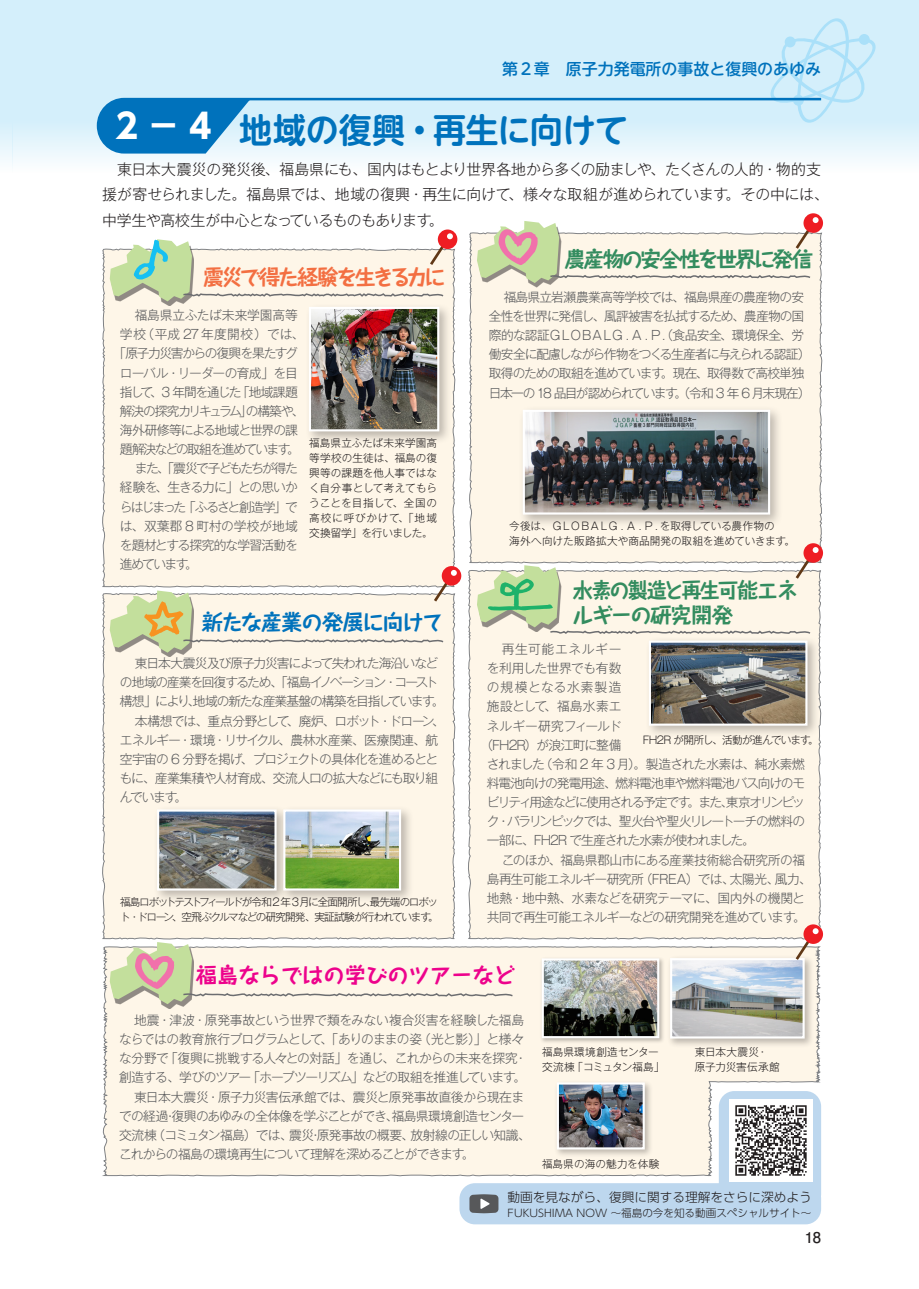
<style>
.page{position:relative;width:919px;height:1289px;background:#fff}
.page>*{position:absolute;margin:0;border:0;box-sizing:border-box;transform-origin:0 0}
.t1{font:700 34.05px "UD Shin M Go Pro De";letter-spacing:-.01em;color:#0072bc}
.t2{font:700 21.3px/25.5px "Taka Hand Std";letter-spacing:-.095em;color:#338c5f;scale:.95 1}
.t3{font:700 21.3px "Taka Hand Std";color:#ed028c}
.t4{font:700 21.3px "Taka Hand Std";letter-spacing:-.12em;color:#f36f42}
.t5{font:700 21.3px "Taka Hand Std";letter-spacing:-.095em;color:#338c5f}
.t6{font:700 21.3px "Taka Hand Std";letter-spacing:-.06em;color:#0072bc}
.t7{font:500 15.9px "UD Shin M Go Pro";color:#0072bc}
.t8{font:300 14.85px/25.5px "Gothic MB101 Pro";letter-spacing:-.02em;color:#231f20}
.t9{font:700 14.85px "Futo Go B101 Pro";color:#231f20}
.t10{font:300 12.75px/19.2px "Gothic MB101 Pro";letter-spacing:-.07em;color:#57585a}
.t11{font:300 12.75px "Gothic MB101 Pro";letter-spacing:-.045em;color:#57585a}
.t12{font:300 12.75px "Gothic MB101 Pro";letter-spacing:-.1em;color:#57585a}
.t13{font:300 12.75px "Gothic MB101 Pro";letter-spacing:-.03em;color:#57585a}
.t14{font:300 12.75px "Gothic MB101 Pro";letter-spacing:-.04em;color:#57585a}
.t15{font:300 12.75px "Gothic MB101 Pro";letter-spacing:-.105em;color:#57585a}
.t16{font:300 12.75px "Gothic MB101 Pro";letter-spacing:-.125em;color:#57585a}
.t17{font:300 12.75px "Gothic MB101 Pro";letter-spacing:-.05em;color:#57585a}
.t18{font:300 12.75px "Gothic MB101 Pro";letter-spacing:-.025em;color:#57585a}
.t19{font:300 12.75px "Gothic MB101 Pro";letter-spacing:-.12em;color:#57585a}
.t20{font:300 12.75px "Gothic MB101 Pro";letter-spacing:-.15em;color:#57585a}
.t21{font:300 12.75px "Gothic MB101 Pro";letter-spacing:.025em;color:#57585a}
.t22{font:300 12.75px "Gothic MB101 Pro";letter-spacing:-.13em;color:#57585a}
.t23{font:300 12.75px "Gothic MB101 Pro";letter-spacing:-.005em;color:#57585a}
.t24{font:300 12.75px "Gothic MB101 Pro";letter-spacing:-.015em;color:#57585a}
.t25{font:300 12.75px "Gothic MB101 Pro";letter-spacing:-.035em;color:#57585a}
.t26{font:300 12.75px "Gothic MB101 Pro";color:#57585a}
.t27{font:300 12.75px "Gothic MB101 Pro";letter-spacing:-.01em;color:#57585a}
.t28{font:300 12.75px "Gothic MB101 Pro";letter-spacing:.075em;color:#57585a}
.t29{font:300 12.75px "Gothic MB101 Pro";letter-spacing:.05em;color:#57585a}
.t30{font:300 12.6px "UD Shin Go Pro";color:#231f20}
.t31{font:300 10.65px/14.9px "Gothic MB101 Pro";letter-spacing:-.035em;color:#231f20;text-align:justify}
.t32{font:300 10.65px/14.9px "Gothic MB101 Pro";letter-spacing:-.11em;color:#231f20}
.t33{font:300 10.65px/14.9px "Gothic MB101 Pro";letter-spacing:-.005em;color:#231f20}
.t34{font:300 10.65px/14.9px "Gothic MB101 Pro";color:#231f20}
.t35{font:300 10.65px "Gothic MB101 Pro";letter-spacing:-.06em;color:#231f20}
.t36{font:300 10.65px/14.9px "Gothic MB101 Pro";letter-spacing:.005em;color:#231f20}
.t37{font:300 10.65px "Gothic MB101 Pro";letter-spacing:.01em;color:#231f20}
.t38{font:300 10.5px "UD Shin Go Pro";color:#231f20}
.s1{font-family:"UD Shin Go Pro";color:#fff}
</style>
<div class="page">
<svg style="left:13px;top:0;width:905px;height:161px;fill:#d4effb"></svg>
<svg style="left:0;top:0;width:13px;height:167px;background:#d8f0fb"></svg>
<div style="left:102px;top:248px;width:354px;height:340px;background:#fef6e8"></div>
<div style="left:102px;top:593px;width:354px;height:347px;background:#fef6e8"></div>
<div style="left:102px;top:946px;width:719px;height:230px;background:#fef6e8"></div>
<div style="left:469px;top:232px;width:354px;height:332px;background:#fef6e8"></div>
<div style="left:468px;top:570px;width:354px;height:370px;background:#fef6e8"></div>
<div style="left:112px;top:595px;width:82px;height:62px;background:#231f20;opacity:.5"></div>
<div style="left:479px;top:225px;width:82px;height:62px;background:#231f20;opacity:.5"></div>
<div style="left:438px;top:229px;width:19px;height:20px;background:#ee1d23;border-radius:50%"></div>
<svg style="left:95px;top:17px;width:787px;height:138px;background:#c5e5f6"></svg>
<svg style="left:803px;top:543px;width:20px;height:19px"></svg>
<div style="left:441px;top:566px;width:20px;height:19px;background:#ee1d23;border-radius:50%"></div>
<svg style="left:110px;top:570px;width:347px;height:82px;background:#f0ead7"></svg>
<div style="left:112px;top:946px;width:82px;height:62px;background:#231f20;opacity:.5"></div>
<div style="left:305px;top:303px;width:147px;height:141px;background:#231f20;opacity:.3"></div>
<img style="left:110px;top:233px;width:343px;height:199px">
<div style="left:518px;top:405px;width:265px;height:123px;background:#231f20;opacity:.3"></div>
<img style="left:521px;top:409px;width:250px;height:106px">
<div style="left:153px;top:805px;width:136px;height:98px;background:#231f20;opacity:.3"></div>
<div style="left:279px;top:805px;width:134px;height:98px;background:#231f20;opacity:.3"></div>
<img style="left:156px;top:808px;width:246px;height:83px">
<div style="left:644px;top:636px;width:176px;height:102px;background:#231f20;opacity:.3"></div>
<svg style="left:477px;top:547px;width:341px;height:179px;background:#d6d3c5"></svg>
<svg style="left:110px;top:942px;width:404px;height:62px;background:#f0ead9"></svg>
<div style="left:554px;top:1079px;width:99px;height:78px;background:#231f20;opacity:.3"></div>
<img style="left:555px;top:1081px;width:90px;height:69px">
<div style="left:667px;top:955px;width:146px;height:92px;background:#231f20;opacity:.3"></div>
<svg style="left:803px;top:213px;width:20px;height:20px"></svg>
<svg style="left:477px;top:217px;width:341px;height:66px"></svg>
<div style="left:539px;top:956px;width:126px;height:87px;background:#231f20;opacity:.3"></div>
<img style="left:540px;top:957px;width:120px;height:82px">
<svg style="left:803px;top:924px;width:20px;height:19px"></svg>
<svg style="left:669px;top:928px;width:149px;height:111px;background:#cacbca"></svg>
<div style="left:459px;top:1183px;width:362px;height:41px;background:#bdd7ee;border-radius:15px"></div>
<div style="left:718px;top:1091px;width:103px;height:118px;background:#bdd7ee;border-radius:15px"></div>
<img style="left:729px;top:1099px;width:83px;height:82px">
<svg style="left:469px;top:1194px;width:29px;height:19px"></svg>
<p class="t7" style="left:502px;top:56px;width:320px">第２章　原子力発電所の事故と復興のあゆみ</p>
<h1 class="t1" style="left:115px;top:102px;width:514px"><span class="s1">2 － 4</span> 地域の復興・再生に向けて</h1>
<p class="t8" style="left:102px;top:154px;width:728px;text-indent:15px">東日本大震災の発災後、福島県にも、国内はもとより世界各地から多くの励ましや、たくさんの人的・物的支援が寄せられました。福島県では、地域の復興・再生に向けて、様々な取組が進められています。その中には、中学生や高校生が中心となっているものもあります。</p>
<h2 class="t4" style="left:203px;top:262px;width:244px">震災で得た経験を生きる力に</h2>
<p class="t24" style="left:135px;top:305px;width:164px">福島県立ふたば未来学園高等</p>
<p class="t21" style="left:120px;top:324px;width:186px">学校（平成 27年度開校）では、</p>
<p class="t12" style="left:114px;top:343px;width:186px">「原子力災害からの復興を果たすグ</p>
<p class="t10" style="left:120px;top:361px;width:179px">ローバル・リーダーの育成」を目</p>
<p class="t12" style="left:120px;top:381px;width:179px">指して、3 年間を通じた「地域課題</p>
<p class="t12" style="left:120px;top:400px;width:186px">解決の探究カリキュラム」の構築や、</p>
<p class="t10" style="left:120px;top:419px;width:179px">海外研修等による地域と世界の課</p>
<p class="t19" style="left:120px;top:438px;width:181px">題解決などの取組を進めています。</p>
<p class="t22" style="left:135px;top:458px;width:164px">また、「震災で子どもたちが得た</p>
<p class="t10" style="left:120px;top:476px;width:179px">経験を、生きる力に」との思いか</p>
<p class="t20" style="left:120px;top:496px;width:179px">らはじまった「ふるさと創造学」で</p>
<p class="t23" style="left:120px;top:515px;width:179px">は、双葉郡 8 町村の学校が地域</p>
<p class="t10" style="left:120px;top:533px;width:179px">を題材とする探究的な学習活動を</p>
<p class="t10" style="left:120px;top:552px;width:79px">進めています。</p>
<p class="t31" style="left:309px;top:434px;width:129px">福島県立ふたば未来学園高等学校の生徒は、福島の復興等の課題を他人事ではなく自分事として考えてもらうことを目指して、全国の高校に呼びかけて、「地域交換留学」を行いました。</p>
<h2 class="t6" style="left:202px;top:606px;width:243px">新たな産業の発展に向けて</h2>
<p class="t10" style="left:135px;top:652px;width:305px">東日本大震災及び原子力災害によって失われた海沿いなど</p>
<p class="t15" style="left:120px;top:671px;width:320px">の地域の産業を回復するため、「福島イノベーション・コースト</p>
<p class="t12" style="left:120px;top:691px;width:326px">構想」により、地域の新たな産業基盤の構築を目指しています。</p>
<p class="t10" style="left:135px;top:709px;width:311px">本構想では、重点分野として、廃炉、ロボット・ドローン、</p>
<p class="t11" style="left:120px;top:729px;width:320px">エネルギー・環境・リサイクル、農林水産業、医療関連、航</p>
<p class="t10" style="left:120px;top:747px;width:320px">空宇宙の 6 分野を掲げ、プロジェクトの具体化を進めるとと</p>
<p class="t10" style="left:120px;top:766px;width:320px">もに、産業集積や人材育成、交流人口の拡大などにも取り組</p>
<p class="t10" style="left:120px;top:785px;width:69px">んでいます。</p>
<p class="t32" style="left:120px;top:893px;width:320px">福島ロボットテストフィールドが令和 2 年 3月に全面開所し、最先端のロボット・ドローン、空飛ぶクルマなどの研究開発、実証試験が行われています。</p>
<h2 class="t5" style="left:565px;top:244px;width:250px">農産物の安全性を世界に発信</h2>
<p class="t10" style="left:489px;top:285px;width:323px;text-indent:15px">福島県立岩瀬農業高等学校では、福島県産の農産物の安全性を世界に発信し、風評被害を払拭するため、農産物の国際的な認証ＧＬＯＢＡＬＧ . Ａ . Ｐ.（食品安全、環境保全、労働安全に配慮しながら作物をつくる生産者に与えられる認証）取得のための取組を進めています。現在、取得数で高校単独日本一の 18 品目が認められています。（令和 3 年 6 月末現在）</p>
<p class="t33" style="left:509px;top:517px;width:287px">今後は、ＧＬＯＢＡＬＧ . Ａ . Ｐ. を取得している農作物の<br>海外へ向けた販路拡大や商品開発の取組を進めていきます。</p>
<h2 class="t2" style="left:572px;top:575px;width:239px">水素の製造と再生可能エネルギーの研究開発</h2>
<p class="t29" style="left:501px;top:638px;width:121px">再生可能エネルギー</p>
<p class="t25" style="left:487px;top:657px;width:136px">を利用した世界でも有数</p>
<p class="t28" style="left:487px;top:676px;width:136px">の規模となる水素製造</p>
<p class="t26" style="left:487px;top:696px;width:136px">施設として、福島水素エ</p>
<p class="t27" style="left:487px;top:715px;width:136px">ネルギー研究フィールド</p>
<p class="t10" style="left:480px;top:733px;width:142px">（FH2R）が浪江町に整備</p>
<p class="t17" style="left:487px;top:753px;width:320px">されました（令和 2 年 3 月）。製造された水素は、純水素燃</p>
<p class="t10" style="left:487px;top:771px;width:320px">料電池向けの発電用途、燃料電池車や燃料電池バス向けのモ</p>
<p class="t16" style="left:487px;top:791px;width:320px">ビリティ用途などに使用される予定です。また、東京オリンピッ</p>
<p class="t12" style="left:487px;top:810px;width:320px">ク・パラリンピックでは、聖火台や聖火リレートーチの燃料の</p>
<p class="t10" style="left:487px;top:829px;width:269px">一部に、FH2R で生産された水素が使われました。</p>
<p class="t11" style="left:501px;top:849px;width:305px">このほか、福島県郡山市にある産業技術総合研究所の福</p>
<p class="t11" style="left:487px;top:868px;width:326px">島再生可能エネルギー研究所（FREA）では、太陽光、風力、</p>
<p class="t18" style="left:487px;top:887px;width:320px">地熱・地中熱、水素などを研究テーマに、国内外の機関と</p>
<p class="t10" style="left:487px;top:905px;width:320px">共同で再生可能エネルギーなどの研究開発を進めています。</p>
<p class="t35" style="left:642px;top:730px;width:177px">FH2R が開所し、活動が進んでいます。</p>
<h2 class="t3" style="left:196px;top:959px;width:320px">福島ならではの学びのツアーなど</h2>
<p class="t13" style="left:134px;top:1009px;width:391px">地震・津波・原発事故という世界で類をみない複合災害を経験した福島</p>
<p class="t10" style="left:119px;top:1027px;width:406px">ならではの教育旅行プログラムとして、「ありのままの姿（光と影）」と様々</p>
<p class="t11" style="left:119px;top:1047px;width:409px">な分野で「復興に挑戦する人々との対話」を通じ、これからの未来を探究・</p>
<p class="t10" style="left:119px;top:1066px;width:408px">創造する、学びのツアー「ホープツーリズム」などの取組を推進しています。</p>
<p class="t14" style="left:134px;top:1086px;width:391px">東日本大震災・原子力災害伝承館では、震災と原発事故直後から現在ま</p>
<p class="t10" style="left:119px;top:1104px;width:406px">での経過・復興のあゆみの全体像を学ぶことができ、福島県環境創造センター</p>
<p class="t10" style="left:119px;top:1123px;width:413px">交流棟（コミュタン福島）では、震災・原発事故の概要、放射線の正しい知識、</p>
<p class="t10" style="left:119px;top:1142px;width:357px">これからの福島の環境再生について理解を深めることができます。</p>
<p class="t34" style="left:542px;top:1042px;width:123px">福島県環境創造センター交流棟「コミュタン福島」</p>
<p class="t36" style="left:694px;top:1042px;width:87px">東日本大震災・原子力災害伝承館</p>
<p class="t37" style="left:542px;top:1154px;width:119px">福島県の海の魅力を体験</p>
<p class="t30" style="left:507px;top:1186px;width:305px">動画を見ながら、復興に関する理解をさらに深めよう</p>
<p class="t38" style="left:507px;top:1204px;width:305px">FUKUSHIMA NOW ～福島の今を知る動画スペシャルサイト～</p>
<p class="t9" style="left:804px;top:1224px;width:18px">18</p>
</div>
